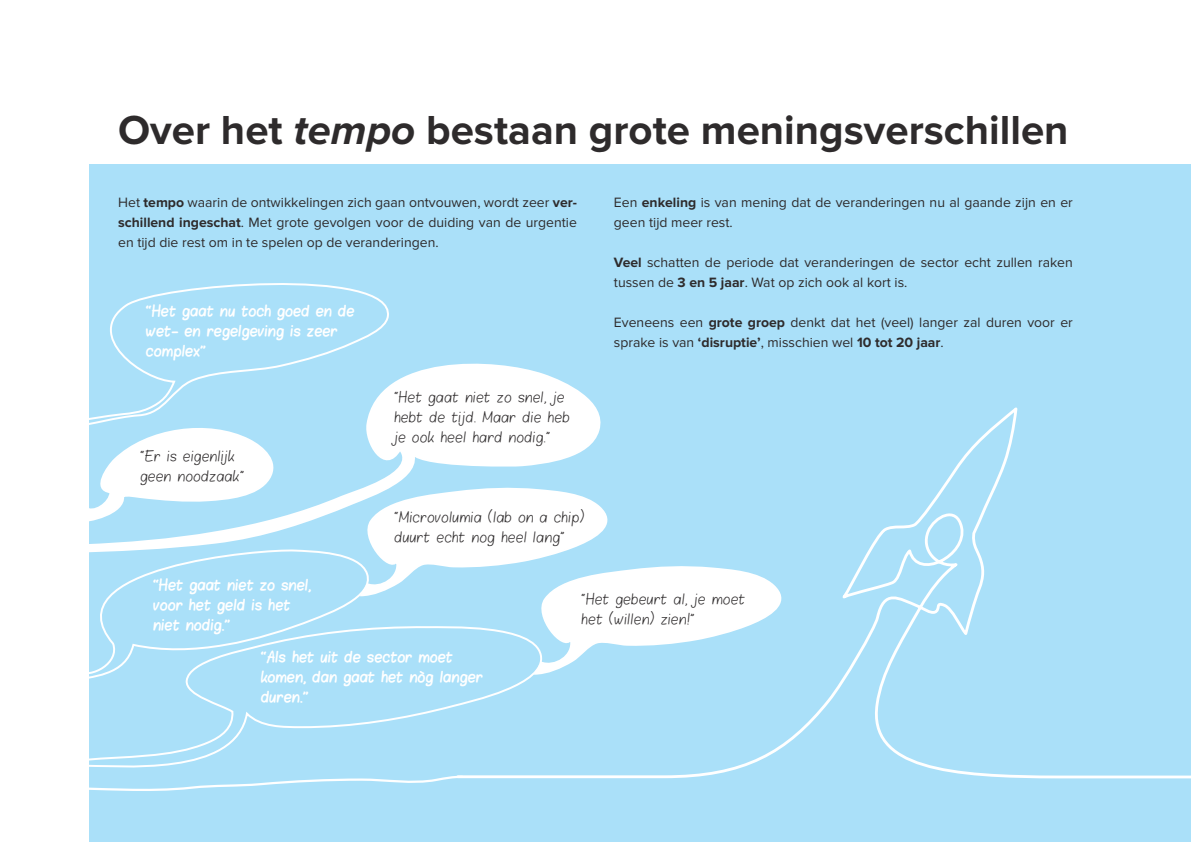
<style>
.page{position:relative;width:1191px;height:842px;background:#fff}
.page>*{position:absolute;margin:0;border:0;box-sizing:border-box;transform-origin:0 0}
.t1{font:700 42px "Proxima Nova";color:#2e2b2c}
.t2{font:14px/20px "Proxima Nova";color:#2e2b2c}
.t3{font:12px/20px "Blokletters Balpen";color:#2e2b2c}
.t4{font:12px/20px "Blokletters Viltstift";color:#fff}
.s1{font-style:italic}
.s2{font-weight:700}
</style>
<div class="page">
<div style="left:90px;top:164px;width:1101px;height:678px;background:#aae0f9"></div>
<svg style="left:464px;top:407px;width:727px;height:372px"></svg>
<svg style="left:89px;top:777px;width:375px;height:15px"></svg>
<svg style="left:89px;top:266px;width:300px;height:85px"></svg>
<svg style="left:89px;top:351px;width:518px;height:198px"></svg>
<svg style="left:89px;top:549px;width:269px;height:75px"></svg>
<svg style="left:89px;top:420px;width:190px;height:103px"></svg>
<svg style="left:89px;top:624px;width:460px;height:153px"></svg>
<svg style="left:358px;top:486px;width:451px;height:190px"></svg>
<p class="t1" style="left:118px;top:105px;width:952px">Over het <span class="s1">tempo</span> bestaan grote meningsverschillen</p>
<p class="t2" style="left:118px;top:192px;width:460px;text-align:justify">Het <span class="s2">tempo</span> waarin de ontwikkelingen zich gaan ontvouwen, wordt zeer <span class="s2">ver&shy;schillend ingeschat</span>. Met grote gevolgen voor de duiding van de urgentie en tijd die rest om in te spelen op de veranderingen.</p>
<p class="t2" style="left:614px;top:192px;width:460px">Een <span class="s2">enkeling</span> is van mening dat de veranderingen nu al gaande zijn en er geen tijd meer rest.</p>
<p class="t2" style="left:614px;top:252px;width:460px"><span class="s2">Veel</span> schatten de periode dat veranderingen de sector echt zullen raken tussen de <span class="s2">3 en 5 jaar</span>. Wat op zich ook al kort is.</p>
<p class="t2" style="left:614px;top:312px;width:460px">Eveneens een <span class="s2">grote groep</span> denkt dat het (veel) langer zal duren voor er sprake is van <span class="s2">‘disruptie’</span>, misschien wel <span class="s2">10 tot 20 jaar</span>.</p>
<p class="t4" style="left:146px;top:301px;width:210px">“Het gaat nu toch goed en de wet- en regelgeving is zeer complex”</p>
<p class="t3" style="left:140px;top:447px;width:106px">“Er is eigenlijk geen noodzaak”</p>
<p class="t4" style="left:153px;top:575px;width:160px">“Het gaat niet zo snel, voor het geld is het niet nodig.”</p>
<p class="t3" style="left:394px;top:387px;width:177px">“Het gaat niet zo snel, je hebt de tijd. Maar die heb je ook heel hard nodig.”</p>
<p class="t3" style="left:394px;top:508px;width:192px">“Microvolumia (lab on a chip) duurt echt nog heel lang”</p>
<p class="t3" style="left:581px;top:590px;width:166px">“Het gebeurt al, je moet het (willen) zien!”</p>
<p class="t4" style="left:261px;top:647px;width:224px">“Als het uit de sector moet komen, dan gaat het nòg langer duren.”</p>
</div>
